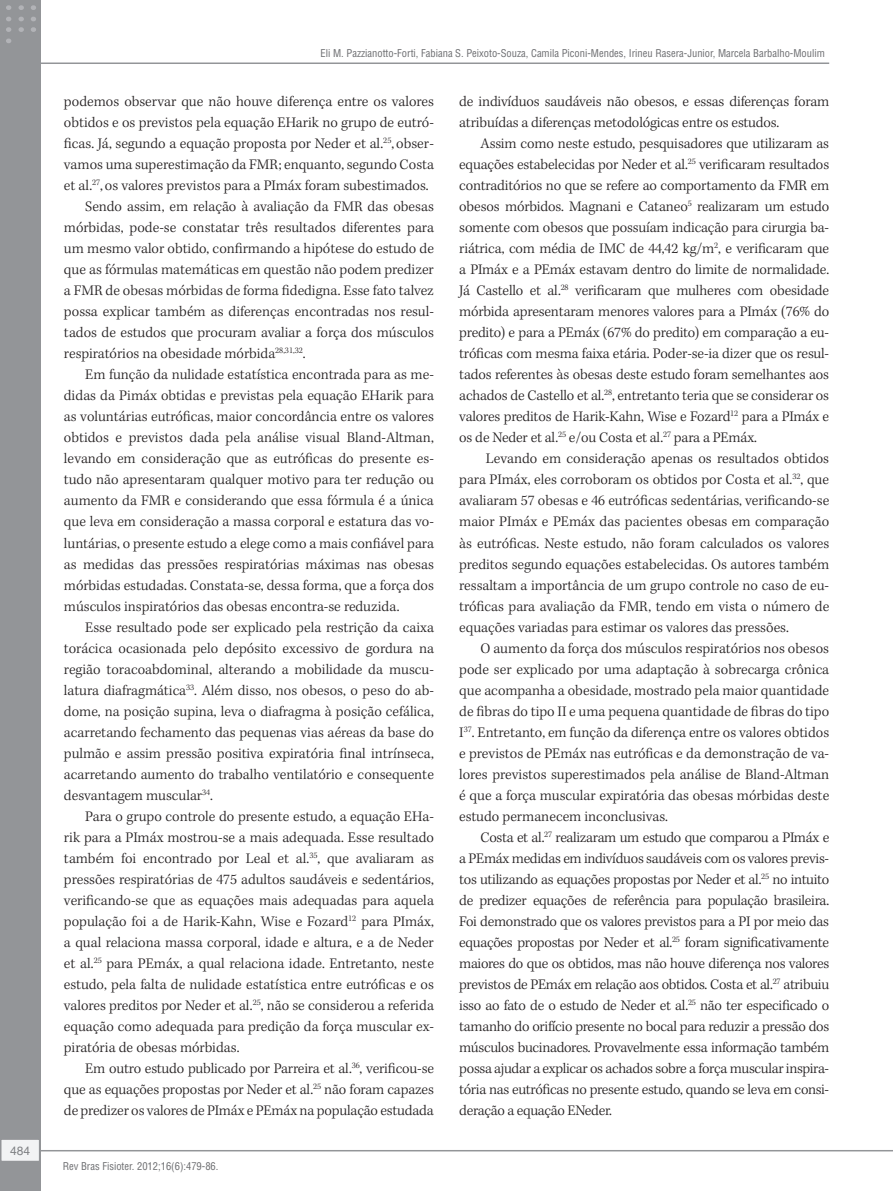
<style>
.page{position:relative;width:893px;height:1191px;background:#fff}
.page>*{position:absolute;margin:0;border:0;box-sizing:border-box;transform-origin:0 0}
.z05_0_texto_txt{font:300 15px/21px "Kepler Std";letter-spacing:-.005em;color:#231f20;text-align:justify}
.t1{font:12px "Helvetica LT Std";color:#808285}
.t2{font:condensed 10.5px "Helvetica LT Std";color:#6c6d70}
</style>
<div class="page">
<hr style="left:13px;top:62px;width:816px;height:2px;background:#939598">
<div style="left:0;top:0;width:40px;height:1191px;background:#939598"></div>
<hr style="left:14px;top:1150px;width:879px;height:1px;background:#939598">
<div style="left:1px;top:1139px;width:39px;height:22px;background:#f2f3f4"></div>
<div style="left:0;top:1138px;width:40px;height:24px;border:2px solid #939598"></div>
<svg style="left:6px;top:39px;width:5px;height:4px"></svg>
<svg style="left:6px;top:27px;width:5px;height:5px"></svg>
<svg style="left:6px;top:17px;width:5px;height:4px"></svg>
<svg style="left:6px;top:5px;width:5px;height:5px"></svg>
<svg style="left:19px;top:27px;width:5px;height:5px"></svg>
<svg style="left:19px;top:17px;width:5px;height:4px"></svg>
<svg style="left:19px;top:5px;width:5px;height:5px"></svg>
<svg style="left:31px;top:27px;width:5px;height:5px"></svg>
<svg style="left:31px;top:17px;width:5px;height:4px"></svg>
<svg style="left:31px;top:5px;width:5px;height:5px"></svg>
<p class="t1" style="left:10px;top:1143px;width:22px">484</p>
<p class="t2" style="left:321px;top:46px;width:506px">Eli M. Pazzianotto-Forti, Fabiana S. Peixoto-Souza, Camila Piconi-Mendes, Irineu Rasera-Junior, Marcela Barbalho-Moulim</p>
<p class="z05_0_texto_txt" style="left:64px;top:92px;width:371px">podemos observar que não houve diferença entre os valores obtidos e os previstos pela equação EHarik no grupo de eutró&shy;ficas. Já, segundo a equação proposta por Neder et al.<sup>25</sup>, obser&shy;vamos uma superestimação da FMR; enquanto, segundo Costa et al.<sup>27</sup>,os valores previstos para a PImáx foram subestimados.</p>
<p class="z05_0_texto_txt" style="left:64px;top:197px;width:371px;text-indent:21px">Sendo assim, em relação à avaliação da FMR das obesas mórbidas, pode-se constatar três resultados diferentes para um mesmo valor obtido, confirmando a hipótese do estudo de que as fórmulas matemáticas em questão não podem predizer a FMR de obesas mórbidas de forma fidedigna. Esse fato talvez possa explicar também as diferenças encontradas nos resul&shy;tados de estudos que procuram avaliar a força dos músculos respiratórios na obesidade mórbida<sup>28,31,32</sup>.</p>
<p class="z05_0_texto_txt" style="left:64px;top:365px;width:371px;text-indent:21px">Em função da nulidade estatística encontrada para as me&shy;didas da Pimáx obtidas e previstas pela equação EHarik para as voluntárias eutróficas, maior concordância entre os valores obtidos e previstos dada pela análise visual Bland-Altman, levando em consideração que as eutróficas do presente es&shy;tudo não apresentaram qualquer motivo para ter redução ou aumento da FMR e considerando que essa fórmula é a única que leva em consideração a massa corporal e estatura das vo&shy;luntárias, o presente estudo a elege como a mais confiável para as medidas das pressões respiratórias máximas nas obesas mórbidas estudadas. Constata-se, dessa forma, que a força dos músculos inspiratórios das obesas encontra-se reduzida.</p>
<p class="z05_0_texto_txt" style="left:64px;top:617px;width:371px;text-indent:21px">Esse resultado pode ser explicado pela restrição da caixa torácica ocasionada pelo depósito excessivo de gordura na região toracoabdominal, alterando a mobilidade da muscu&shy;latura diafragmática<sup>33</sup>. Além disso, nos obesos, o peso do ab&shy;dome, na posição supina, leva o diafragma à posição cefálica, acarretando fechamento das pequenas vias aéreas da base do pulmão e assim pressão positiva expiratória final intrínseca, acarretando aumento do trabalho ventilatório e consequente desvantagem muscular<sup>34</sup>.</p>
<p class="z05_0_texto_txt" style="left:64px;top:806px;width:371px;text-indent:21px">Para o grupo controle do presente estudo, a equação EHa&shy;rik para a PImáx mostrou-se a mais adequada. Esse resultado também foi encontrado por Leal et al.<sup>35</sup>, que avaliaram as pressões respiratórias de 475 adultos saudáveis e sedentários, verificando-se que as equações mais adequadas para aquela população foi a de Harik-Kahn, Wise e Fozard<sup>12</sup> para PImáx, a qual relaciona massa corporal, idade e altura, e a de Neder et al.<sup>25</sup> para PEmáx, a qual relaciona idade. Entretanto, neste estudo, pela falta de nulidade estatística entre eutróficas e os valores preditos por Neder et al.<sup>25</sup>, não se considerou a referida equação como adequada para predição da força muscular ex&shy;piratória de obesas mórbidas.</p>
<p class="z05_0_texto_txt" style="left:64px;top:1058px;width:371px;text-indent:21px">Em outro estudo publicado por Parreira et al.<sup>36</sup>, verificou-se que as equações propostas por Neder et al.<sup>25</sup> não foram capazes de predizer os valores de PImáx e PEmáx na população estudada</p>
<p class="t2" style="left:63px;top:1160px;width:157px">Rev Bras Fisioter. 2012;16(6):479-86.</p>
<p class="z05_0_texto_txt" style="left:459px;top:92px;width:371px">de indivíduos saudáveis não obesos, e essas diferenças foram atribuídas a diferenças metodológicas entre os estudos.</p>
<p class="z05_0_texto_txt" style="left:459px;top:134px;width:371px;text-indent:21px">Assim como neste estudo, pesquisadores que utilizaram as equações estabelecidas por Neder et al.<sup>25</sup> verificaram resultados contraditórios no que se refere ao comportamento da FMR em obesos mórbidos. Magnani e Cataneo<sup>5</sup> realizaram um estudo somente com obesos que possuíam indicação para cirurgia ba&shy;riátrica, com média de IMC de 44,42 kg/m<sup>2</sup>, e verificaram que a PImáx e a PEmáx estavam dentro do limite de normalidade.<br>Já Castello et al.<sup>28</sup> verificaram que mulheres com obesidade mórbida apresentaram menores valores para a PImáx (76% do predito) e para a PEmáx (67% do predito) em comparação a eu&shy;tróficas com mesma faixa etária. Poder-se-ia dizer que os resul&shy;tados referentes às obesas deste estudo foram semelhantes aos achados de Castello et al.<sup>28</sup>, entretanto teria que se considerar os valores preditos de Harik-Kahn, Wise e Fozard<sup>12</sup> para a PImáx e os de Neder et al.<sup>25</sup> e/ou Costa et al.<sup>27</sup> para a PEmáx.</p>
<p class="z05_0_texto_txt" style="left:459px;top:449px;width:371px;text-indent:27px">Levando em consideração apenas os resultados obtidos para PImáx, eles corroboram os obtidos por Costa et al.<sup>32</sup>, que avaliaram 57 obesas e 46 eutróficas sedentárias, verificando-se maior PImáx e PEmáx das pacientes obesas em comparação às eutróficas. Neste estudo, não foram calculados os valores preditos segundo equações estabelecidas. Os autores também ressaltam a importância de um grupo controle no caso de eu&shy;tróficas para avaliação da FMR, tendo em vista o número de equações variadas para estimar os valores das pressões.</p>
<p class="z05_0_texto_txt" style="left:459px;top:638px;width:371px;text-indent:21px">O aumento da força dos músculos respiratórios nos obesos pode ser explicado por uma adaptação à sobrecarga crônica que acompanha a obesidade, mostrado pela maior quantidade de fibras do tipo II e uma pequena quantidade de fibras do tipo I<sup>37</sup>. Entretanto, em função da diferença entre os valores obtidos e previstos de PEmáx nas eutróficas e da demonstração de va&shy;lores previstos superestimados pela análise de Bland-Altman é que a força muscular expiratória das obesas mórbidas deste estudo permanecem inconclusivas.</p>
<p class="z05_0_texto_txt" style="left:459px;top:827px;width:371px;text-indent:21px">Costa et al.<sup>27</sup> realizaram um estudo que comparou a PImáx e a PEmáx medidas em indivíduos saudáveis com os valores previs&shy;tos utilizando as equações propostas por Neder et al.<sup>25</sup> no intuito de predizer equações de referência para população brasileira.<br>Foi demonstrado que os valores previstos para a PI por meio das equações propostas por Neder et al.<sup>25</sup> foram significativamente maiores do que os obtidos, mas não houve diferença nos valores previstos de PEmáx em relação aos obtidos. Costa et al.<sup>27</sup> atribuiu isso ao fato de o estudo de Neder et al.<sup>25</sup> não ter especificado o tamanho do orifício presente no bocal para reduzir a pressão dos músculos bucinadores. Provavelmente essa informação também possa ajudar a explicar os achados sobre a força muscular inspira&shy;tória nas eutróficas no presente estudo, quando se leva em consi&shy;deração a equação ENeder.</p>
</div>
